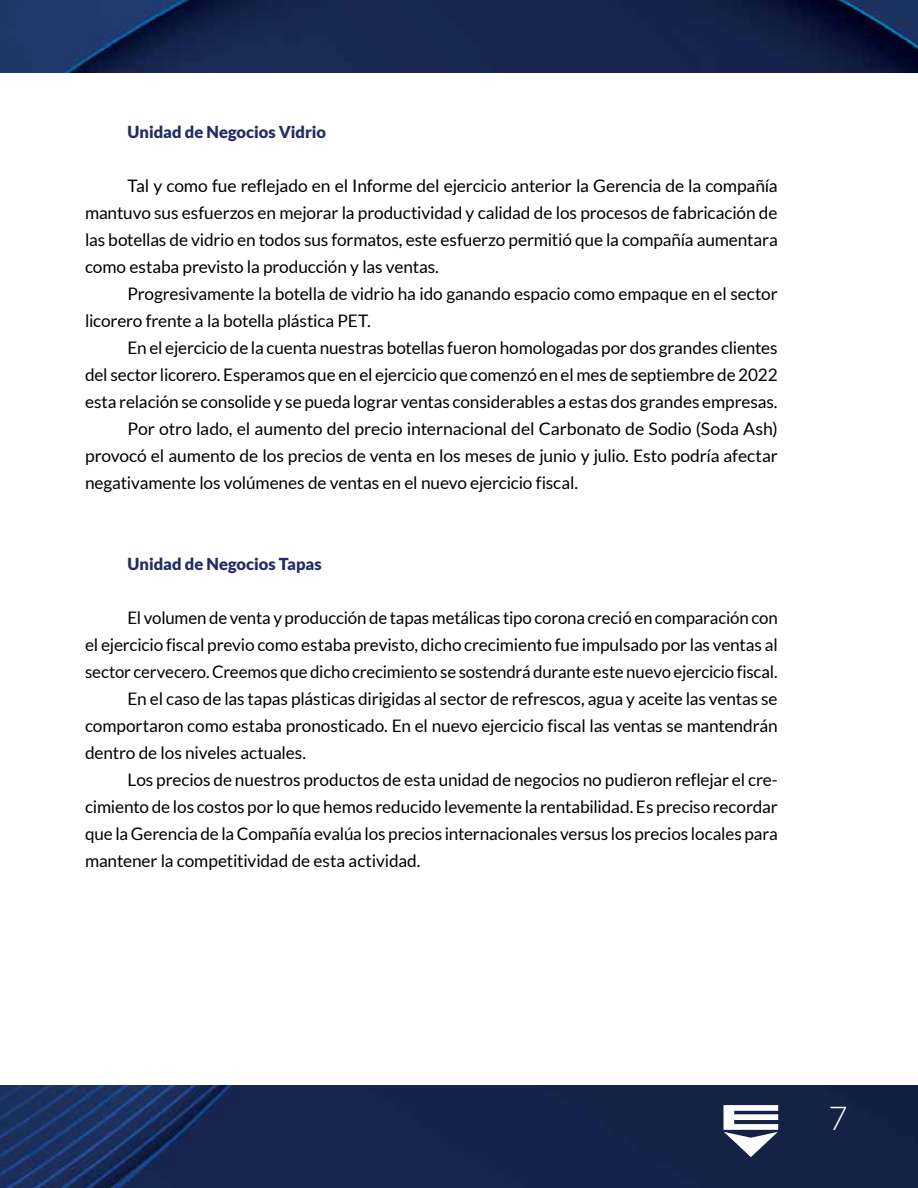
<style>
.page{position:relative;width:918px;height:1188px;background:#fff}
.page>*{position:absolute;margin:0;border:0;box-sizing:border-box;transform-origin:0 0}
.t1{font:300 33px "Lato";color:#fff}
.t2{font:17.25px/27px "Lato";letter-spacing:-.01em;color:#000;text-align:justify}
.t3{font:900 16.5px "Lato";letter-spacing:-.005em;color:#232c64}
</style>
<div class="page">
<img style="left:0;top:1086px;width:918px;height:102px">
<img style="left:0;top:0;width:918px;height:72px">
<svg style="left:724px;top:1105px;width:54px;height:52px"></svg>
<p class="t3" style="left:128px;top:122px;width:200px">Unidad de Negocios Vidrio</p>
<p class="t2" style="left:85px;top:172px;width:694px;text-indent:43px">Tal y como fue reflejado en el Informe del ejercicio anterior la Gerencia de la compañía mantuvo sus esfuerzos en mejorar la productividad y calidad de los procesos de fabricación de las botellas de vidrio en todos sus formatos, este esfuerzo permitió que la compañía aumentara como estaba previsto la producción y las ventas.</p>
<p class="t2" style="left:85px;top:280px;width:694px;text-indent:43px">Progresivamente la botella de vidrio ha ido ganando espacio como empaque en el sector licorero frente a la botella plástica PET.</p>
<p class="t2" style="left:128px;top:334px;width:652px">En el ejercicio de la cuenta nuestras botellas fueron homologadas por dos grandes clientes</p>
<p class="t2" style="left:85px;top:361px;width:694px">del sector licorero. Esperamos que en el ejercicio que comenzó en el mes de septiembre de 2022</p>
<p class="t2" style="left:85px;top:388px;width:694px">esta relación se consolide y se pueda lograr ventas considerables a estas dos grandes empresas.</p>
<p class="t2" style="left:128px;top:415px;width:652px">Por otro lado, el aumento del precio internacional del Carbonato de Sodio (Soda Ash)</p>
<p class="t2" style="left:85px;top:442px;width:694px">provocó el aumento de los precios de venta en los meses de junio y julio. Esto podría afectar</p>
<p class="t2" style="left:85px;top:469px;width:495px">negativamente los volúmenes de ventas en el nuevo ejercicio fiscal.</p>
<p class="t3" style="left:128px;top:554px;width:196px">Unidad de Negocios Tapas</p>
<p class="t2" style="left:128px;top:604px;width:652px">El volumen de venta y producción de tapas metálicas tipo corona creció en comparación con</p>
<p class="t2" style="left:85px;top:631px;width:694px">el ejercicio fiscal previo como estaba previsto, dicho crecimiento fue impulsado por las ventas al</p>
<p class="t2" style="left:85px;top:658px;width:694px">sector cervecero. Creemos que dicho crecimiento se sostendrá durante este nuevo ejercicio fiscal.</p>
<p class="t2" style="left:128px;top:685px;width:652px">En el caso de las tapas plásticas dirigidas al sector de refrescos, agua y aceite las ventas se</p>
<p class="t2" style="left:85px;top:712px;width:694px">comportaron como estaba pronosticado. En el nuevo ejercicio fiscal las ventas se mantendrán</p>
<p class="t2" style="left:85px;top:739px;width:223px">dentro de los niveles actuales.</p>
<p class="t2" style="left:128px;top:766px;width:652px">Los precios de nuestros productos de esta unidad de negocios no pudieron reflejar el cre-</p>
<p class="t2" style="left:85px;top:793px;width:694px">cimiento de los costos por lo que hemos reducido levemente la rentabilidad. Es preciso recordar</p>
<p class="t2" style="left:85px;top:820px;width:694px">que la Gerencia de la Compañía evalúa los precios internacionales versus los precios locales para</p>
<p class="t2" style="left:85px;top:847px;width:337px">mantener la competitividad de esta actividad.</p>
<h1 class="t1" style="left:829px;top:1100px;width:21px">7</h1>
</div>
